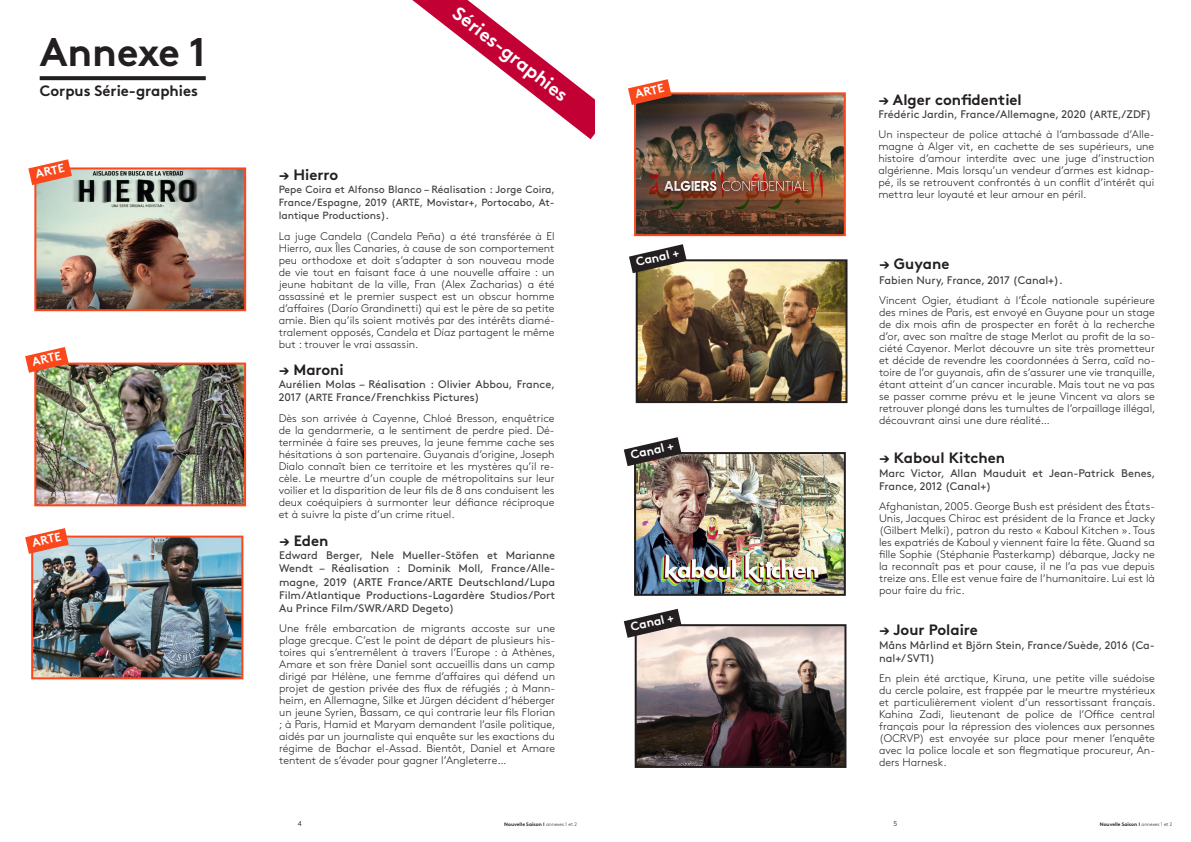
<style>
.page{position:relative;width:1191px;height:842px;background:#fff}
.page>*{position:absolute;margin:0;border:0;box-sizing:border-box;transform-origin:0 0}
.t1{font:700 40px "Brown Std";color:#231f20}
.t2{font:700 19px "Brown Std";color:#fff}
.t3{font:700 15px "Brown Std";color:#231f20}
.t4{font:700 12px "Brown Std";color:#fff}
.t5{font:300 11px/12px "Brown Std";color:#231f20;text-align:justify}
.t6{font:11px/13.2px "Brown Std";color:#3e3e3f}
.t7{font:10.4px/13.2px "Brown Std";color:#3e3e3f;text-align:justify}
.t8{font:300 7px "Brown Std";color:#000}
.t9{font:700 5px "Brown Std";color:#231f20}
.s1{font-size:10.4px}
.s2{font-weight:300}
</style>
<div class="page">
<img style="left:37px;top:170px;width:206px;height:138px">
<div style="left:34px;top:167px;width:212px;height:144px;border:2px solid #fa481c"></div>
<img style="left:37px;top:366px;width:206px;height:137px">
<div style="left:34px;top:363px;width:212px;height:143px;border:2px solid #fa481c"></div>
<img style="left:25px;top:347px;width:62px;height:38px">
<svg style="left:28px;top:159px;width:62px;height:38px"></svg>
<img style="left:34px;top:539px;width:206px;height:137px">
<div style="left:31px;top:536px;width:212px;height:143px;border:2px solid #fa481c"></div>
<svg style="left:25px;top:528px;width:62px;height:38px"></svg>
<svg style="left:412px;top:0;width:183px;height:140px"></svg>
<svg style="left:40px;top:76px;width:166px;height:4px"></svg>
<img style="left:638px;top:262px;width:206px;height:138px">
<div style="left:635px;top:259px;width:212px;height:144px;border:2px solid #231f20"></div>
<img style="left:637px;top:455px;width:206px;height:138px">
<div style="left:634px;top:452px;width:212px;height:144px;border:2px solid #231f20"></div>
<svg style="left:629px;top:236px;width:76px;height:49px"></svg>
<img style="left:637px;top:627px;width:206px;height:138px">
<div style="left:634px;top:624px;width:212px;height:144px;border:2px solid #231f20"></div>
<svg style="left:623px;top:437px;width:77px;height:41px"></svg>
<svg style="left:623px;top:608px;width:77px;height:42px"></svg>
<img style="left:637px;top:95px;width:206px;height:138px">
<div style="left:634px;top:92px;width:212px;height:144px;border:2px solid #fa481c"></div>
<svg style="left:628px;top:79px;width:62px;height:38px"></svg>
<p class="t1" style="left:40px;top:28px;width:168px">Annexe 1</p>
<p class="t3" style="left:40px;top:82px;width:160px">Corpus Série-graphies</p>
<p class="t4" style="left:34px;top:167px;width:31px;rotate:-13deg">ARTE</p>
<p class="t4" style="left:31px;top:355px;width:31px;rotate:-13deg">ARTE</p>
<p class="t4" style="left:31px;top:536px;width:31px;rotate:-13deg">ARTE</p>
<p class="t2" style="left:462px;top:2px;width:142px;rotate:38deg">Séries-graphies</p>
<p class="t3" style="left:279px;top:165px;width:61px">→ Hierro</p>
<p class="t7" style="left:279px;top:183px;width:278px">Pepe Coira et Alfonso Blanco – Réalisation : Jorge Coira, France/Espagne, 2019 (ARTE, Movistar+, Portocabo, At&shy;lantique Productions).</p>
<p class="t5" style="left:279px;top:230px;width:277px">La juge Candela (Candela Peña) a été transférée à El Hierro, aux Îles Canaries, à cause de son comportement peu orthodoxe et doit s’adapter à son nouveau mode de vie tout en faisant face à une nouvelle affaire : un jeune habitant de la ville, Fran (Alex Zacharias) a été assassiné et le premier suspect est un obscur homme d’affaires (Darío Grandinetti) qui est le père de sa petite amie. Bien qu’ils soient motivés par des intérêts diamé&shy;tralement opposés, Candela et Díaz partagent le même but : trouver le vrai assassin.</p>
<p class="t3" style="left:279px;top:360px;width:67px">→ Maroni</p>
<p class="t6" style="left:279px;top:378px;width:278px">Aurélien Molas – Réalisation : Olivier Abbou, France,<br>2017 (<span class="s1">ARTE</span> France/Frenchkiss Pictures)</p>
<p class="t5" style="left:279px;top:412px;width:277px">Dès son arrivée à Cayenne, Chloé Bresson, enquêtrice de la gendarmerie, a le sentiment de perdre pied. Dé&shy;terminée à faire ses preuves, la jeune femme cache ses hésitations à son partenaire. Guyanais d’origine, Joseph Dialo connaît bien ce territoire et les mystères qu’il re&shy;cèle. Le meurtre d’un couple de métropolitains sur leur voilier et la disparition de leur fils de 8 ans conduisent les deux coéquipiers à surmonter leur défiance réciproque et à suivre la piste d’un crime rituel.</p>
<p class="t3" style="left:279px;top:532px;width:51px">→ Eden</p>
<p class="t6" style="left:279px;top:549px;width:277px;text-align:justify">Edward Berger, Nele Mueller-Stöfen et Marianne Wendt – Réalisation : Dominik Moll, France/Alle&shy;magne, 2019 (ARTE France/ARTE Deutschland/Lupa Film/Atlantique Productions-Lagardère Studios/Port Au Prince Film/SWR/ARD Degeto)</p>
<p class="t5" style="left:279px;top:623px;width:278px">Une frêle embarcation de migrants accoste sur une plage grecque. C’est le point de départ de plusieurs his&shy;toires qui s’entremêlent à travers l’Europe : à Athènes, Amare et son frère Daniel sont accueillis dans un camp dirigé par Hélène, une femme d’affaires qui défend un projet de gestion privée des flux de réfugiés ; à Mann&shy;heim, en Allemagne, Silke et Jürgen décident d’héberger un jeune Syrien, Bassam, ce qui contrarie leur fils Florian ; à Paris, Hamid et Maryam demandent l’asile politique, aidés par un journaliste qui enquête sur les exactions du régime de Bachar el-Assad. Bientôt, Daniel et Amare tentent de s’évader pour gagner l’Angleterre…</p>
<p class="t4" style="left:633px;top:87px;width:31px;rotate:-13deg">ARTE</p>
<p class="t4" style="left:634px;top:255px;width:45px;rotate:-13deg">Canal +</p>
<p class="t4" style="left:629px;top:448px;width:45px;rotate:-13deg">Canal +</p>
<p class="t4" style="left:629px;top:620px;width:45px;rotate:-13deg">Canal +</p>
<p class="t3" style="left:878px;top:90px;width:145px">→ Alger confidentiel</p>
<p class="t6" style="left:878px;top:107px;width:274px">Frédéric Jardin, France/Allemagne, 2020 (<span class="s1">ARTE,</span>/ZDF)</p>
<p class="t5" style="left:878px;top:129px;width:277px">Un inspecteur de police attaché à l’ambassade d’Alle&shy;magne à Alger vit, en cachette de ses supérieurs, une histoire d’amour interdite avec une juge d’instruction algérienne. Mais lorsqu’un vendeur d’armes est kidnap&shy;pé, ils se retrouvent confrontés à un conflit d’intérêt qui mettra leur loyauté et leur amour en péril.</p>
<p class="t3" style="left:879px;top:255px;width:72px">→ Guyane</p>
<p class="t6" style="left:879px;top:273px;width:185px">Fabien Nury, France, 2017 (Canal+).</p>
<p class="t5" style="left:879px;top:295px;width:278px">Vincent Ogier, étudiant à l’École nationale supérieure des mines de Paris, est envoyé en Guyane pour un stage de dix mois afin de prospecter en forêt à la recherche d’or, avec son maître de stage Merlot au profit de la so&shy;ciété Cayenor. Merlot découvre un site très prometteur et décide de revendre les coordonnées à Serra, caïd no&shy;toire de l’or guyanais, afin de s’assurer une vie tranquille, étant atteint d’un cancer incurable. Mais tout ne va pas se passer comme prévu et le jeune Vincent va alors se retrouver plongé dans les tumultes de l’orpaillage illégal, découvrant ainsi une dure réalité…</p>
<p class="t3" style="left:879px;top:449px;width:128px">→ Kaboul Kitchen</p>
<p class="t6" style="left:879px;top:466px;width:278px">Marc Victor, Allan Mauduit et Jean-Patrick Benes,<br>France, 2012 (Canal+)</p>
<p class="t5" style="left:879px;top:500px;width:278px">Afghanistan, 2005. George Bush est président des États-Unis, Jacques Chirac est président de la France et Jacky (Gilbert Melki), patron du resto « Kaboul Kitchen ». Tous les expatriés de Kaboul y viennent faire la fête. Quand sa fille Sophie (Stéphanie Pasterkamp) débarque, Jacky ne la reconnaît pas et pour cause, il ne l’a pas vue depuis treize ans. Elle est venue faire de l’humanitaire. Lui est là pour faire du fric.</p>
<p class="t3" style="left:879px;top:621px;width:100px">→ Jour Polaire</p>
<p class="t6" style="left:879px;top:638px;width:277px">Måns Mårlind et Björn Stein, France/Suède, 2016 (Ca&shy;nal+/ SVT1)</p>
<p class="t5" style="left:879px;top:673px;width:278px">En plein été arctique, Kiruna, une petite ville suédoise du cercle polaire, est frappée par le meurtre mystérieux et particulièrement violent d’un ressortissant français.<br>Kahina Zadi, lieutenant de police de l’Office central français pour la répression des violences aux personnes (OCRVP) est envoyée sur place pour mener l’enquête avec la police locale et son flegmatique procureur, An&shy;ders Harnesk.</p>
<p class="t8" style="left:298px;top:820px;width:5px">4</p>
<p class="t9" style="left:504px;top:821px;width:74px">Nouvelle Saison I <span class="s2">annexes 1 et 2</span></p>
<p class="t8" style="left:893px;top:820px;width:5px">5</p>
<p class="t9" style="left:1099px;top:821px;width:74px">Nouvelle Saison I <span class="s2">annexes 1 et 2</span></p>
</div>
